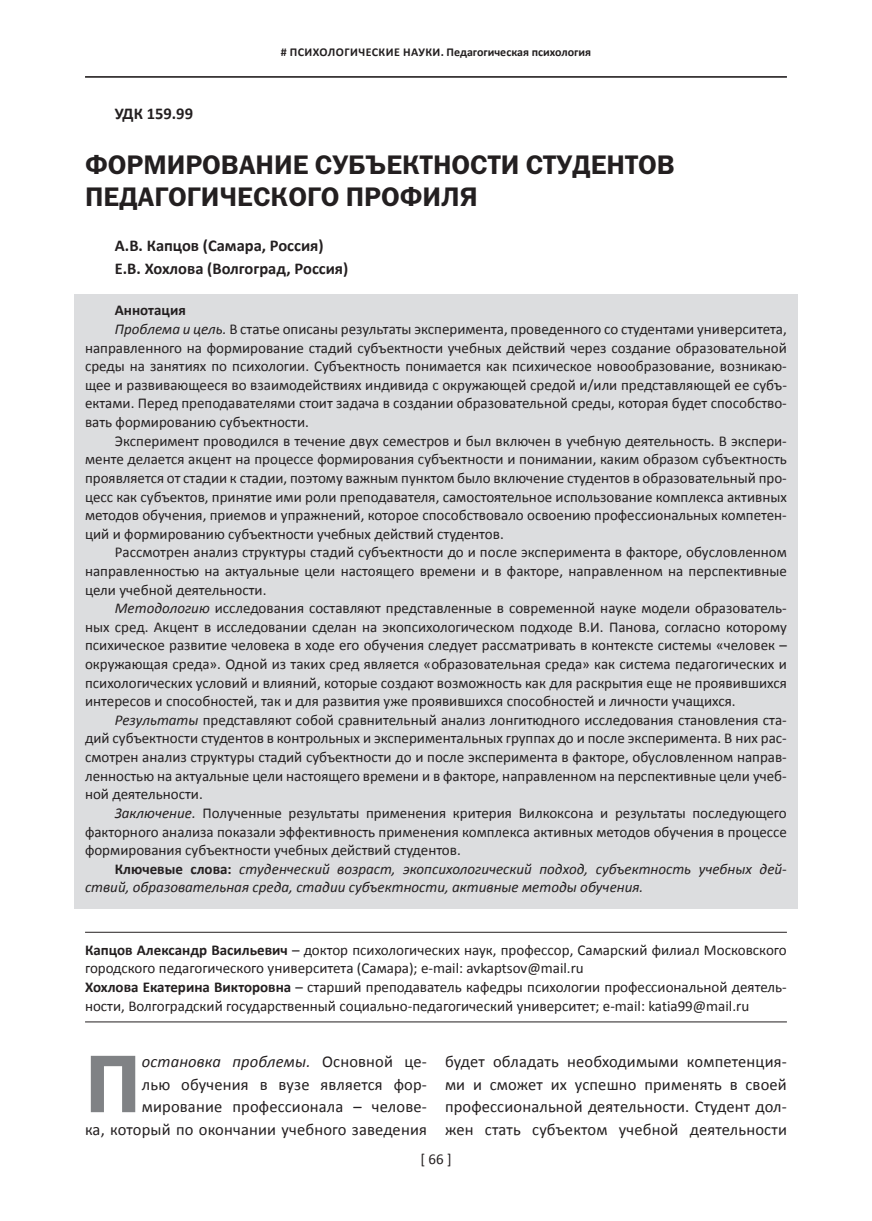
<style>
.page{position:relative;width:872px;height:1221px;background:#fff}
.page>*{position:absolute;margin:0;border:0;box-sizing:border-box;transform-origin:0 0}
.t1{font:82.05px "ez Franklin Goth Demi";color:#808285}
.t2{font:27px/32.4px "ez Franklin Goth Demi";color:#231f20}
.t3{font:16.5px/22.5px "Calibri";letter-spacing:.01em;color:#231f20;text-align:right}
.t4{font:700 16.5px/22.5px "Calibri";color:#231f20}
.t5{font:15px/18.6px "Calibri";color:#231f20}
.t6{font:italic 15px "Calibri";color:#231f20}
.t7{font:700 15px "Calibri";color:#231f20}
.t8{font:700 12px "Calibri";color:#231f20}
.s1{font-style:italic}
.s2{font-weight:700;font-style:normal}
.s3{font-weight:700}
</style>
<div class="page">
<hr style="left:85px;top:76px;width:702px;height:1px;background:#231f20">
<hr style="left:85px;top:77px;width:702px;height:1px;background:#231f20">
<div style="left:74px;top:294px;width:723px;height:615px;background:#dcdddf"></div>
<hr style="left:85px;top:931px;width:702px;height:1px;background:#231f20">
<hr style="left:85px;top:1021px;width:702px;height:1px;background:#231f20">
<p class="t8" style="left:281px;top:45px;width:312px"># ПСИХОЛОГИЧЕСКИЕ НАУКИ. Педагогическая психология</p>
<p class="t4" style="left:115px;top:102px;width:80px">УДК 159.99</p>
<h2 class="t2" style="left:85px;top:148px;width:591px">ФОРМИРОВАНИЕ СУБЪЕКТНОСТИ СТУДЕНТОВ<br>ПЕДАГОГИЧЕСКОГО ПРОФИЛЯ</h2>
<p class="t4" style="left:115px;top:234px;width:235px">А.В. Капцов (Самара, Россия)<br>Е.В. Хохлова (Волгоград, Россия)</p>
<p class="t7" style="left:115px;top:301px;width:72px">Аннотация</p>
<p class="t5" style="left:115px;top:320px;width:673px"><span class="s1">Проблема и цель.</span> В статье описаны результаты эксперимента, проведенного со студентами университета,</p>
<p class="t5" style="left:85px;top:338px;width:703px">направленного на формирование стадий субъектности учебных действий через создание образовательной</p>
<p class="t5" style="left:85px;top:357px;width:703px">среды на занятиях по психологии. Субъектность понимается как психическое новообразование, возникаю-</p>
<p class="t5" style="left:85px;top:375px;width:703px">щее и развивающееся во взаимодействиях индивида с окружающей средой и/или представляющей ее субъ-</p>
<p class="t5" style="left:85px;top:394px;width:703px">ектами. Перед преподавателями стоит задача в создании образовательной среды, которая будет способство-</p>
<p class="t5" style="left:85px;top:413px;width:225px">вать формированию субъектности.</p>
<p class="t5" style="left:115px;top:431px;width:673px">Эксперимент проводился в течение двух семестров и был включен в учебную деятельность. В экспери-</p>
<p class="t5" style="left:85px;top:450px;width:703px">менте делается акцент на процессе формирования субъектности и понимании, каким образом субъектность</p>
<p class="t5" style="left:85px;top:468px;width:703px">проявляется от стадии к стадии, поэтому важным пунктом было включение студентов в образовательный про-</p>
<p class="t5" style="left:85px;top:487px;width:703px">цесс как субъектов, принятие ими роли преподавателя, самостоятельное использование комплекса активных</p>
<p class="t5" style="left:85px;top:506px;width:703px">методов обучения, приемов и упражнений, которое способствовало освоению профессиональных компетен-</p>
<p class="t5" style="left:85px;top:524px;width:420px">ций и формированию субъектности учебных действий студентов.</p>
<p class="t5" style="left:115px;top:543px;width:673px">Рассмотрен анализ структуры стадий субъектности до и после эксперимента в факторе, обусловленном</p>
<p class="t5" style="left:85px;top:561px;width:703px">направленностью на актуальные цели настоящего времени и в факторе, направленном на перспективные</p>
<p class="t5" style="left:85px;top:580px;width:183px">цели учебной деятельности.</p>
<p class="t5" style="left:115px;top:599px;width:673px"><span class="s1">Методологию</span> исследования составляют представленные в современной науке модели образователь-</p>
<p class="t5" style="left:85px;top:617px;width:703px">ных сред. Акцент в исследовании сделан на экопсихологическом подходе В.И. Панова, согласно которому</p>
<p class="t5" style="left:85px;top:636px;width:703px">психическое развитие человека в ходе его обучения следует рассматривать в контексте системы «человек –</p>
<p class="t5" style="left:85px;top:654px;width:703px">окружающая среда». Одной из таких сред является «образовательная среда» как система педагогических и</p>
<p class="t5" style="left:85px;top:673px;width:703px">психологических условий и влияний, которые создают возможность как для раскрытия еще не проявившихся</p>
<p class="t5" style="left:85px;top:692px;width:652px">интересов и способностей, так и для развития уже проявившихся способностей и личности учащихся.</p>
<p class="t5" style="left:115px;top:710px;width:673px"><span class="s1">Результаты</span> представляют собой сравнительный анализ лонгитюдного исследования становления ста-</p>
<p class="t5" style="left:85px;top:729px;width:703px">дий субъектности студентов в контрольных и экспериментальных группах до и после эксперимента. В них рас-</p>
<p class="t5" style="left:85px;top:747px;width:703px">смотрен анализ структуры стадий субъектности до и после эксперимента в факторе, обусловленном направ-</p>
<p class="t5" style="left:85px;top:766px;width:703px">ленностью на актуальные цели настоящего времени и в факторе, направленном на перспективные цели учеб-</p>
<p class="t5" style="left:85px;top:785px;width:119px">ной деятельности.</p>
<p class="t5" style="left:115px;top:803px;width:673px"><span class="s1">Заключение.</span> Полученные результаты применения критерия Вилкоксона и результаты последующего</p>
<p class="t5" style="left:85px;top:822px;width:703px">факторного анализа показали эффективность применения комплекса активных методов обучения в процессе</p>
<p class="t5" style="left:85px;top:840px;width:377px">формирования субъектности учебных действий студентов.</p>
<p class="t6" style="left:115px;top:858px;width:673px"><span class="s2">Ключевые слова:</span> студенческий возраст, экопсихологический подход, субъектность учебных дей-</p>
<p class="t6" style="left:85px;top:877px;width:560px">ствий, образовательная среда, стадии субъектности, активные методы обучения.</p>
<p class="t5" style="left:85px;top:940px;width:703px"><span class="s3">Капцов Александр Васильевич</span> – доктор психологических наук, профессор, Самарский филиал Московского городского педагогического университета (Самара); e-mail: avkaptsov@mail.ru<br><span class="s3">Хохлова Екатерина Викторовна</span> – старший преподаватель кафедры психологии профессиональной деятель&shy;ности, Волгоградский государственный социально-педагогический университет; e-mail: katia99@mail.ru</p>
<p class="t3" style="left:85px;top:1050px;width:343px"><span class="s1">остановка проблемы.</span> Основной це-<br>лью обучения в вузе является фор&shy;мирование профессионала – челове-<br>ка, который по окончании учебного заведения</p>
<p class="t3" style="left:445px;top:1050px;width:343px;text-align:justify">будет обладать необходимыми компетенция&shy;ми и сможет их успешно применять в своей профессиональной деятельности. Cтудент дол&shy;жен стать субъектом учебной деятельности</p>
<h1 class="t1" style="left:85px;top:1037px;width:57px">П</h1>
<p class="t5" style="left:420px;top:1149px;width:33px">[ 66 ]</p>
</div>
